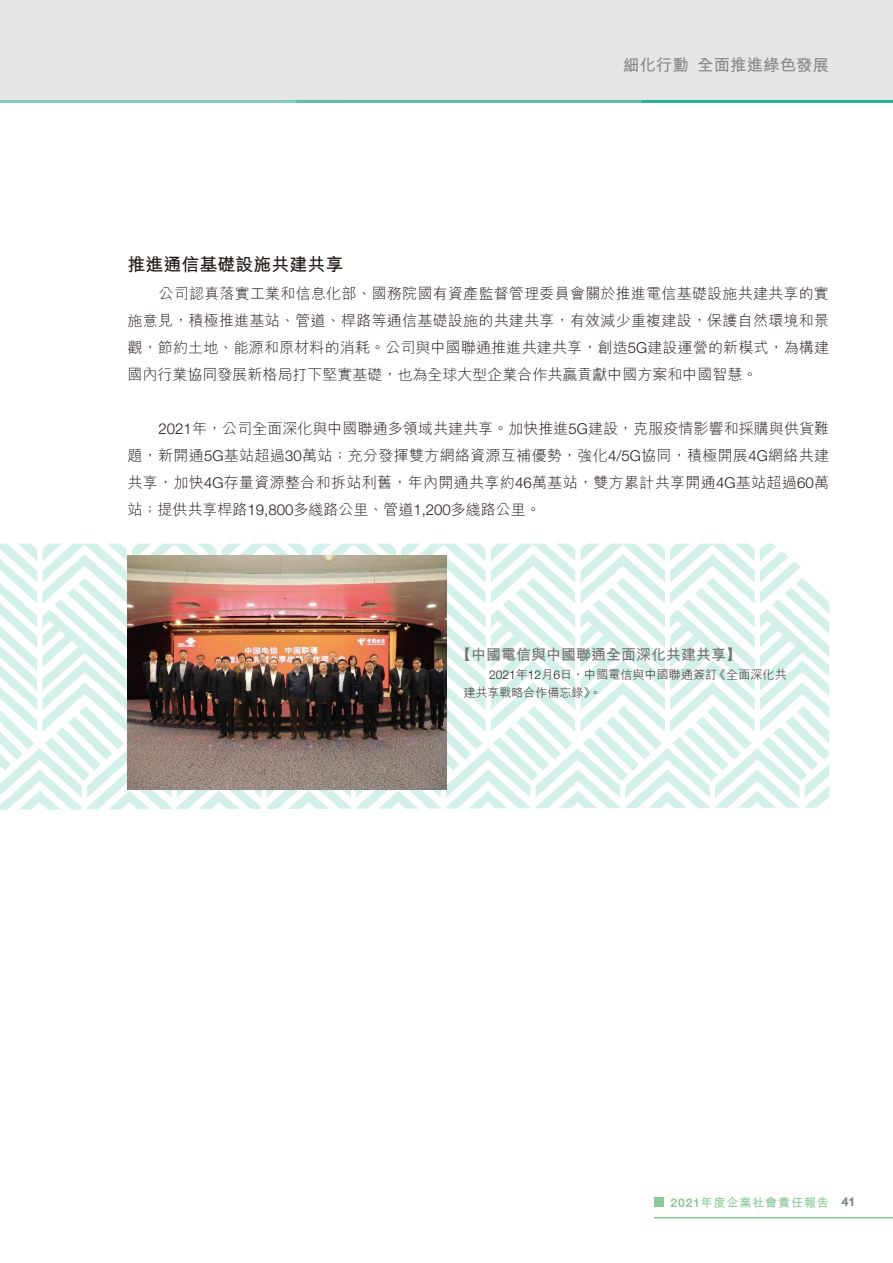
<style>
.page{position:relative;width:893px;height:1263px;background:#fff}
.page>*{position:absolute;margin:0;border:0;box-sizing:border-box;transform-origin:0 0}
.t1{font:700 18px "M Hei HK";color:#231916}
.t2{font:700 16.5px "M Hei HK";color:#898989}
.t3{font:300 15px/27px "M Hei HK";color:#231916;text-align:justify}
.t4{font:700 15px "M Hei HK";color:#727272}
.t5{font:300 12px/18px "M Hei HK";letter-spacing:.005em;color:#231916}
.t6{font:700 12px "M Hei HK";letter-spacing:.075em;color:#8ac998}
.s1{font-family:"Helvetica Neue LT Std"}
</style>
<div class="page">
<div style="left:0;top:0;width:893px;height:100px;background:#e6e6e7"></div>
<hr style="left:654px;top:1217px;width:239px;height:1px;background:#8ac998">
<div style="left:654px;top:1197px;width:10px;height:10px;background:#8ac998"></div>
<hr style="left:0;top:100px;width:345px;height:3px;background:#7fc9bf">
<hr style="left:296px;top:100px;width:344px;height:3px;background:#5cbeaa">
<hr style="left:640px;top:100px;width:253px;height:3px;background:#27b397">
<svg style="left:0;top:543px;width:829px;height:267px"></svg>
<svg style="left:446px;top:748px;width:383px;height:62px"></svg>
<img style="left:128px;top:556px;width:318px;height:234px">
<p class="t2" style="left:623px;top:53px;width:208px">細化行動全面推進綠色發展</p>
<p class="t1" style="left:128px;top:252px;width:217px">推進通信基礎設施共建共享</p>
<p class="t3" style="left:128px;top:279px;width:703px;text-indent:31px">公司認真落實工業和信息化部、國務院國有資產監督管理委員會關於推進電信基礎設施共建共享的實施意見，積極推進基站、管道、桿路等通信基礎設施的共建共享，有效減少重複建設，保護自然環境和景觀，節約土地、能源和原材料的消耗。公司與中國聯通推進共建共享，創造<span class="s1">5G</span>建設運營的新模式，為構建國內行業協同發展新格局打下堅實基礎，也為全球大型企業合作共贏貢獻中國方案和中國智慧。</p>
<p class="t3" style="left:128px;top:414px;width:703px;text-indent:31px"><span class="s1">2021</span>年，公司全面深化與中國聯通多領域共建共享。加快推進<span class="s1">5G</span>建設，克服疫情影響和採購與供貨難題，新開通<span class="s1">5G</span>基站超過<span class="s1">30</span>萬站；充分發揮雙方網絡資源互補優勢，強化<span class="s1">4/5G</span>協同，積極開展<span class="s1">4G</span>網絡共建共享，加快<span class="s1">4G</span>存量資源整合和拆站利舊，年內開通共享約<span class="s1">46</span>萬基站，雙方累計共享開通<span class="s1">4G</span>基站超過<span class="s1">60</span>萬站；提供共享桿路<span class="s1">19,800</span>多綫路公里、管道<span class="s1">1,200</span>多綫路公里。</p>
<p class="t4" style="left:456px;top:644px;width:286px">【中國電信與中國聯通全面深化共建共享】</p>
<p class="t5" style="left:463px;top:665px;width:325px;text-indent:26px"><span class="s1">2021</span>年<span class="s1">12</span>月<span class="s1">6</span>日，中國電信與中國聯通簽訂《全面深化共建共享戰略合作備忘錄》。</p>
<p class="t6" style="left:670px;top:1193px;width:186px"><span class="s1">2021</span>年度企業社會責任報告 <span class="s1">41</span></p>
</div>
